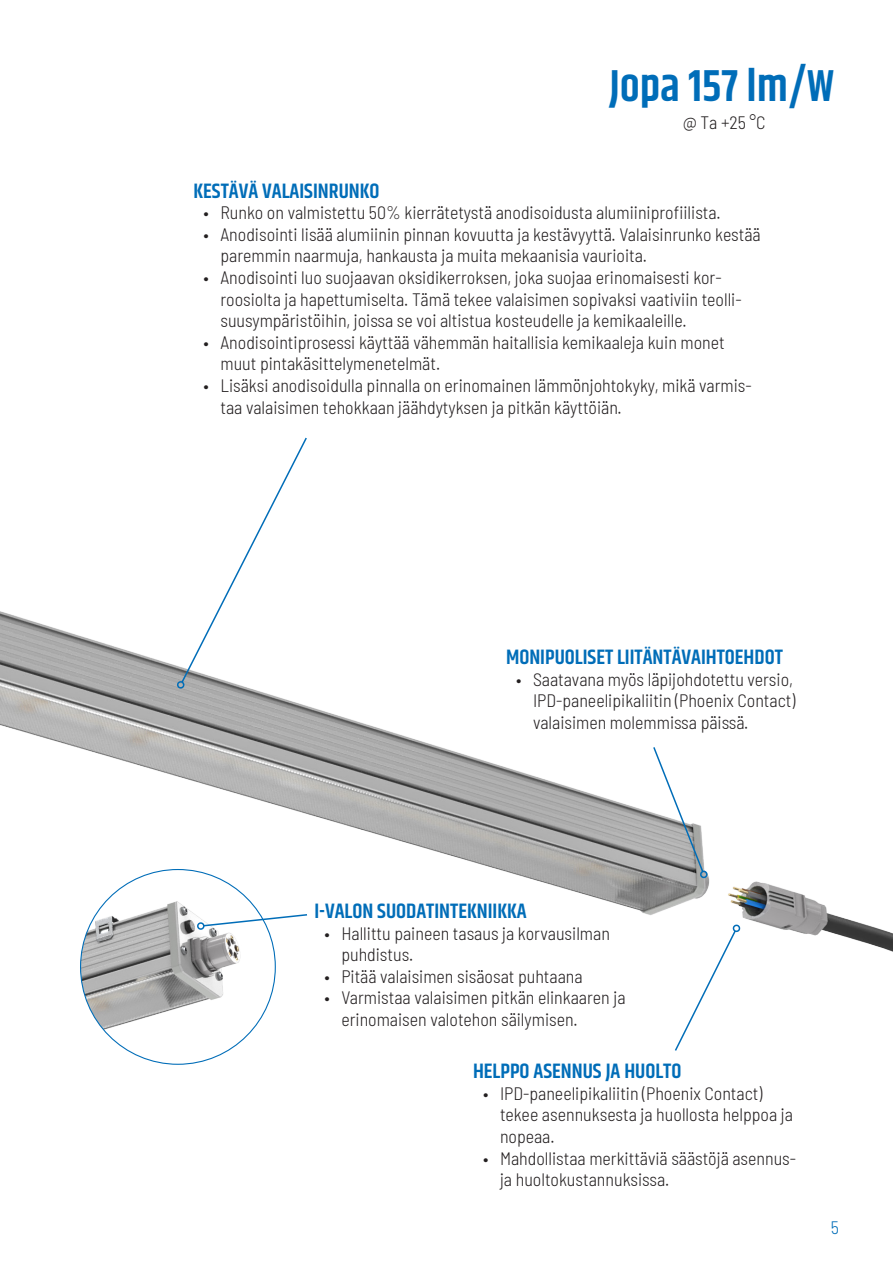
<style>
.page{position:relative;width:893px;height:1263px;background:#fff}
.page>*{position:absolute;margin:0;border:0;box-sizing:border-box;transform-origin:0 0}
.t1{font:600 45px "Khand";color:#006db8}
.t2{font:600 21px "Khand";color:#006db8}
.t3{font:300 semi-condensed 18px/21.6px "Barlow";color:#231f20}
.t4{font:300 semi-condensed 18px "Barlow";color:#006db8}
</style>
<div class="page">
<img style="left:0;top:611px;width:893px;height:454px">
<svg style="left:175px;top:437px;width:133px;height:252px"></svg>
<svg style="left:673px;top:924px;width:69px;height:128px"></svg>
<svg style="left:652px;top:745px;width:55px;height:134px"></svg>
<img style="left:81px;top:869px;width:194px;height:195px;border-radius:97px">
<svg style="left:202px;top:913px;width:107px;height:14px"></svg>
<div style="left:197px;top:922px;width:8px;height:8px;border:2px solid #006db8;border-radius:50%"></div>
<p class="t1" style="left:609px;top:56px;width:226px">Jopa 157 lm/W</p>
<p class="t3" style="left:683px;top:110px;width:84px">@ Ta +25 °C</p>
<p class="t2" style="left:193px;top:177px;width:188px">KESTÄVÄ VALAISINRUNKO</p>
<p class="t3" style="left:203px;top:201px;width:519px">• Runko on valmistettu 50% kierrätetystä anodisoidusta alumiiniprofiilista.</p>
<p class="t3" style="left:220px;top:222px;width:542px;text-indent:-17px">• Anodisointi lisää alumiinin pinnan kovuutta ja kestävyyttä. Valaisinrunko kestää paremmin naarmuja, hankausta ja muita mekaanisia vaurioita.</p>
<p class="t3" style="left:220px;top:265px;width:523px;text-indent:-17px">• Anodisointi luo suojaavan oksidikerroksen, joka suojaa erinomaisesti kor&shy;roosiolta ja hapettumiselta. Tämä tekee valaisimen sopivaksi vaativiin teolli&shy;suusympäristöihin, joissa se voi altistua kosteudelle ja kemikaaleille.</p>
<p class="t3" style="left:220px;top:330px;width:506px;text-indent:-17px">• Anodisointiprosessi käyttää vähemmän haitallisia kemikaaleja kuin monet muut pintakäsittelymenetelmät.</p>
<p class="t3" style="left:220px;top:373px;width:533px;text-indent:-17px">• Lisäksi anodisoidulla pinnalla on erinomainen lämmönjohtokyky, mikä varmis&shy;taa valaisimen tehokkaan jäähdytyksen ja pitkän käyttöiän.</p>
<p class="t2" style="left:506px;top:643px;width:278px">MONIPUOLISET LIITÄNTÄVAIHTOEHDOT</p>
<p class="t3" style="left:533px;top:667px;width:264px;text-indent:-17px">• Saatavana myös läpijohdotettu versio,<br>IPD-paneelipikaliitin (Phoenix Contact) valaisimen molemmissa päissä.</p>
<p class="t2" style="left:314px;top:897px;width:214px">I-VALON SUODATINTEKNIIKKA</p>
<p class="t3" style="left:341px;top:921px;width:270px;text-indent:-17px">• Hallittu paineen tasaus ja korvausilman puhdistus.</p>
<p class="t3" style="left:324px;top:964px;width:260px">• Pitää valaisimen sisäosat puhtaana</p>
<p class="t3" style="left:341px;top:986px;width:286px;text-indent:-17px">• Varmistaa valaisimen pitkän elinkaaren ja erinomaisen valotehon säilymisen.</p>
<p class="t2" style="left:473px;top:1057px;width:210px">HELPPO ASENNUS JA HUOLTO</p>
<p class="t3" style="left:500px;top:1081px;width:294px;text-indent:-17px">• IPD-paneelipikaliitin (Phoenix Contact) tekee asennuksesta ja huollosta helppoa ja nopeaa.</p>
<p class="t3" style="left:500px;top:1146px;width:298px;text-indent:-17px">• Mahdollistaa merkittäviä säästöjä asennus&shy;ja huoltokustannuksissa.</p>
<p class="t4" style="left:831px;top:1214px;width:10px">5</p>
</div>
